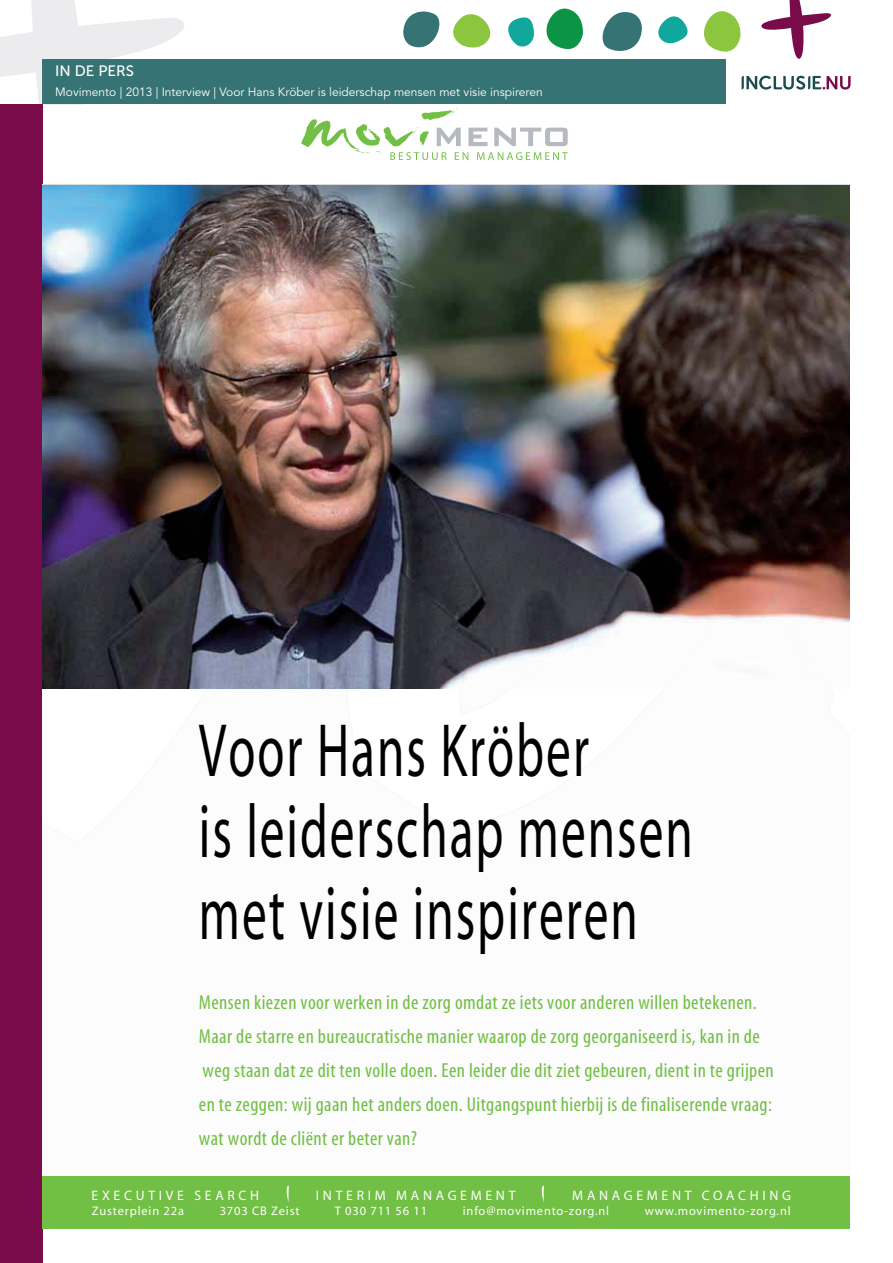
<style>
.page{position:relative;width:893px;height:1263px;background:#fff}
.page>*{position:absolute;margin:0;border:0;box-sizing:border-box;transform-origin:0 0}
.t1{font:75.9px/81.3px "Myriad MM 400 600";letter-spacing:.04em;color:#000;scale:.65 1}
.t2{font:20.4px/34.2px "Myriad MM 400 300";letter-spacing:.02em;color:#71bf44}
.t3{font:15px "Museo Sans 500";color:#fff}
.t4{font:13.65px "Myriad";letter-spacing:.27em;color:#fff}
.t5{font:12.45px "Myriad";letter-spacing:.065em;color:#fff}
.t6{font:12px "Avenir";color:#fff}
</style>
<div class="page">
<svg style="left:0;top:0;width:197px;height:104px"></svg>
<svg style="left:602px;top:12px;width:40px;height:40px"></svg>
<svg style="left:658px;top:11px;width:83px;height:41px"></svg>
<svg style="left:508px;top:8px;width:75px;height:41px"></svg>
<svg style="left:403px;top:11px;width:88px;height:37px"></svg>
<svg style="left:761px;top:0;width:70px;height:59px"></svg>
<svg style="left:741px;top:76px;width:110px;height:14px"></svg>
<div style="left:43px;top:60px;width:683px;height:44px;background:#367374"></div>
<div style="left:0;top:104px;width:43px;height:1159px;background:#790b4a"></div>
<div style="left:43px;top:1176px;width:807px;height:53px;background:#71bf44"></div>
<svg style="left:301px;top:108px;width:267px;height:52px"></svg>
<svg style="left:286px;top:1185px;width:3px;height:19px"></svg>
<svg style="left:541px;top:1185px;width:3px;height:17px"></svg>
<hr style="left:43px;top:184px;width:807px;height:2px;background:#d0d4d8">
<img style="left:43px;top:185px;width:807px;height:503px">
<p class="t3" style="left:55px;top:63px;width:80px">IN DE PERS</p>
<p class="t6" style="left:55px;top:85px;width:489px">Movimento | 2013 | Interview | Voor Hans Kröber is leiderschap mensen met visie inspireren</p>
<h1 class="t1" style="left:199px;top:713px;width:761px">Voor Hans Kröber<br>is leiderschap mensen met visie inspireren</h1>
<p class="t2" style="left:199px;top:985px;width:576px">Mensen kiezen voor werken in de zorg omdat ze iets voor anderen willen betekenen.<br>Maar de starre en bureaucratische manier waarop de zorg georganiseerd is, kan in de weg staan dat ze dit ten volle doen. Een leider die dit ziet gebeuren, dient in te grijpen en te zeggen: wij gaan het anders doen. Uitgangspunt hierbij is de finaliserende vraag: wat wordt de cliënt er beter van?</p>
<p class="t4" style="left:92px;top:1189px;width:169px">EXECUTIVE SEARCH</p>
<p class="t4" style="left:316px;top:1189px;width:201px">INTERIM MANAGEMENT</p>
<p class="t4" style="left:572px;top:1189px;width:220px">MANAGEMENT COACHING</p>
<p class="t5" style="left:92px;top:1204px;width:94px">Zusterplein 22a</p>
<p class="t5" style="left:220px;top:1204px;width:81px">3703 CB Zeist</p>
<p class="t5" style="left:335px;top:1204px;width:94px">T 030 711 56 11</p>
<p class="t5" style="left:463px;top:1204px;width:148px">info@movimento-zorg.nl</p>
<p class="t5" style="left:645px;top:1204px;width:147px">www.movimento-zorg.nl</p>
</div>
